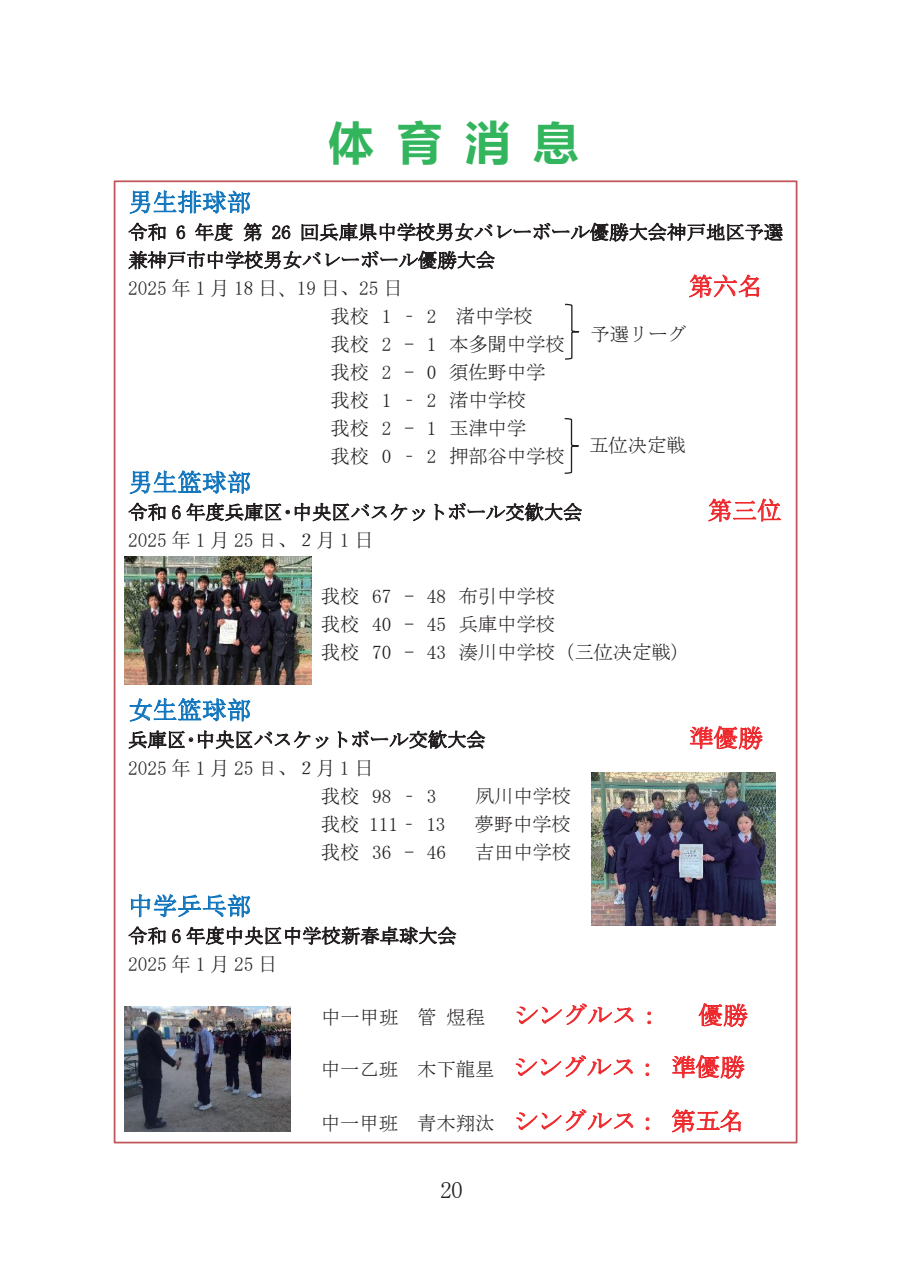
<style>
.page{position:relative;width:903px;height:1275px;background:#fff}
.page>*{position:absolute;margin:0;border:0;box-sizing:border-box;transform-origin:0 0}
.t1{font:700 45.5px "Microsoft Ya Hei";color:#33b55d}
.t2{font:24.5px/51.8px "MS Mincho";color:#ee292d;text-align:right}
.t3{font:24.5px "Sim Sun";color:#1075bc}
.t4{font:24.5px "Sim Sun";color:#ee292d}
.t5{font:22.4px "Rg PH Mincho Lt 83 pv RKSJ H";color:#231f20}
.t6{font:19.25px/28px "MS Mincho";color:#231f20}
.t7{font:19.25px/28px "MS P Mincho";color:#231f20}
.t8{font:19.25px "Sim Sun";color:#231f20}
.t9{font:19.25px "Sim Sun";letter-spacing:.24em;color:#231f20}
.s1{font-family:"MS Mincho"}
.s2{font-family:"Sim Sun"}
.s3{font-family:"MS P Mincho"}
.s4{font-size:24.5px;color:#ee292d}
.s5{font-size:19.25px;color:#231f20}
</style>
<div class="page">
<svg style="left:565px;top:303px;width:15px;height:57px"></svg>
<svg style="left:564px;top:418px;width:15px;height:56px"></svg>
<img style="left:592px;top:772px;width:184px;height:153px">
<img style="left:125px;top:1006px;width:165px;height:125px">
<img style="left:124px;top:556px;width:188px;height:128px">
<h1 class="t1" style="left:328px;top:111px;width:252px">体育消息</h1>
<p class="t3" style="left:128px;top:190px;width:125px">男生排球部</p>
<p class="t6" style="left:128px;top:218px;width:656px">令和 6 年度 第 26 回兵庫県中学校男女バレーボール優勝大会神戸地区予選兼神戸市中学校男女バレーボール優勝大会</p>
<p class="t8" style="left:128px;top:278px;width:276px">2025 年 1 月 18 日<span class="s1">、</span>19 日、25 日</p>
<p class="t4" style="left:689px;top:274px;width:75px">第六名</p>
<p class="t6" style="left:330px;top:302px;width:204px"><span class="s2">我校</span> <span class="s3">1 – 2</span> 渚中学校</p>
<p class="t7" style="left:330px;top:330px;width:236px"><span class="s2">我校</span> 2 - 1 本多聞中学校</p>
<p class="t6" style="left:330px;top:358px;width:236px"><span class="s2">我校</span> <span class="s3">2 - 0</span> 須佐野中学<span class="s2">我校</span> <span class="s3">1 – 2</span> 渚中学校<br><span class="s2">我校</span> <span class="s3">2 - 1</span> 玉津中学<br><span class="s2">我校</span> <span class="s3">0 – 2</span> 押部谷中学校</p>
<p class="t3" style="left:128px;top:470px;width:125px">男生篮球部</p>
<p class="t6" style="left:128px;top:498px;width:456px"><span class="s3">令和 6 年度</span>兵庫<span class="s2">区</span><span class="s3">・</span><span class="s2">中央区</span>バスケットボール交歓大会</p>
<p class="t4" style="left:708px;top:498px;width:75px">第三位</p>
<p class="t8" style="left:128px;top:530px;width:247px">2025 年 1 月 25 <span class="s1">日</span>、２月 1 日</p>
<p class="t7" style="left:321px;top:582px;width:236px"><span class="s2">我校</span> 67 - 48 <span class="s1">布引中学校</span><span class="s2">我校</span> 40 - 45 兵庫中学校</p>
<p class="t6" style="left:321px;top:638px;width:370px"><span class="s2">我校</span> <span class="s3">70 - 43</span> 湊川<span class="s3">中学校</span>（三位决定戦）</p>
<p class="t3" style="left:128px;top:697px;width:125px">女生篮球部</p>
<p class="t6" style="left:128px;top:725px;width:359px">兵庫<span class="s2">区</span><span class="s3">・</span><span class="s2">中央区</span>バスケットボール交歓大会</p>
<p class="t2" style="left:689px;top:712px;width:75px">準優勝</p>
<p class="t8" style="left:128px;top:758px;width:247px">2025 年 1 月 25 <span class="s1">日</span>、２月 1 日</p>
<p class="t7" style="left:321px;top:782px;width:117px"><span class="s2">我校</span>98–<span class="s1">3</span></p>
<p class="t6" style="left:475px;top:782px;width:98px">夙川中学校</p>
<p class="t7" style="left:321px;top:810px;width:126px"><span class="s2">我校</span> 111 – <span class="s1">13</span></p>
<p class="t6" style="left:474px;top:810px;width:98px">夢野中学校</p>
<p class="t7" style="left:321px;top:838px;width:127px"><span class="s2">我校</span> 36 - <span class="s1">46</span></p>
<p class="t6" style="left:475px;top:838px;width:98px">吉田中学校</p>
<p class="t3" style="left:128px;top:893px;width:125px">中学乒乓部</p>
<p class="t6" style="left:128px;top:922px;width:330px"><span class="s3">令和 6 年度</span><span class="s2">中央区</span>中学校新春卓球大会</p>
<p class="t9" style="left:128px;top:954px;width:151px">2025年1月25日</p>
<p class="t6" style="left:321px;top:1003px;width:342px">中一甲班 管煜程 <span class="s4">シングルス：</span></p>
<p class="t6" style="left:590px;top:320px;width:98px">予選リーグ</p>
<p class="t6" style="left:589px;top:431px;width:98px">五位决定戦</p>
<p class="t2" style="left:321px;top:989px;width:428px">優勝<br><span class="s5">中一乙班 木下龍星</span> シングルス： 準優勝</p>
<p class="t2" style="left:321px;top:1095px;width:425px"><span class="s5">中一甲班 青木翔汰</span> シングルス： 第五名</p>
<p class="t5" style="left:440px;top:1178px;width:24px">20</p>
</div>
